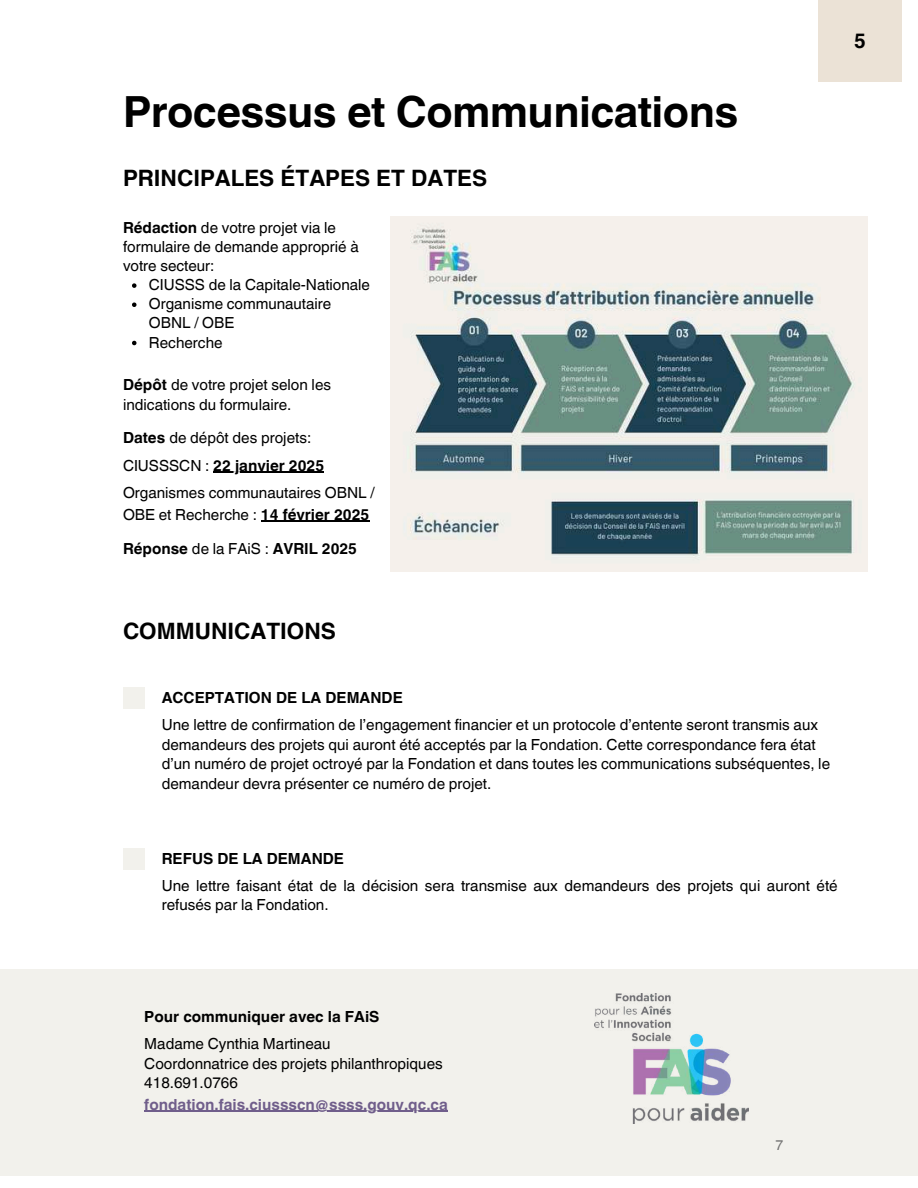
<style>
.page{position:relative;width:918px;height:1188px;background:#fff}
.page>*{position:absolute;margin:0;border:0;box-sizing:border-box;transform-origin:0 0}
.t1{font:700 42.9px "Helvetica World";letter-spacing:-.015em;color:#000}
.t2{font:700 22.5px "Helvetica World";color:#000}
.t3{font:700 20.4px "Helvetica World";color:#000}
.t4{font:15.3px/19.5px "Helvetica World";color:#000}
.t5{font:700 15.3px "Helvetica World";color:#000}
.t6{font:700 15.3px "Helvetica World";color:#705e8b}
.t7{font:14.1px "Helvetica World";color:#737373}
.s1{font-weight:700}
.s2{font-weight:400}
</style>
<div class="page">
<div style="left:818px;top:0;width:84px;height:82px;background:#ebe2d6"></div>
<div style="left:123px;top:688px;width:21px;height:21px;background:#f2f1ec"></div>
<div style="left:123px;top:848px;width:21px;height:21px;background:#f2f1ec"></div>
<div style="left:0;top:969px;width:918px;height:207px;background:#f2f1ec"></div>
<img style="left:594px;top:993px;width:155px;height:131px">
<img style="left:390px;top:217px;width:477px;height:354px">
<svg style="left:132px;top:283px;width:5px;height:5px"></svg>
<svg style="left:132px;top:303px;width:5px;height:4px"></svg>
<svg style="left:132px;top:341px;width:5px;height:4px"></svg>
<hr style="left:213px;top:471px;width:111px;height:2px;background:#000">
<hr style="left:261px;top:521px;width:108px;height:1px;background:#000">
<hr style="left:144px;top:1111px;width:304px;height:1px;background:#705e8b">
<h1 class="t1" style="left:123px;top:77px;width:617px">Processus et Communications</h1>
<h2 class="t2" style="left:123px;top:160px;width:366px">PRINCIPALES ÉTAPES ET DATES</h2>
<p class="t4" style="left:123px;top:218px;width:237px"><span class="s1">Rédaction</span> de votre projet via le formulaire de demande approprié à votre secteur:</p>
<p class="t4" style="left:149px;top:275px;width:223px">CIUSSS de la Capitale-Nationale<br>Organisme communautaire<br>OBNL / OBE<br>Recherche</p>
<p class="t4" style="left:123px;top:375px;width:210px"><span class="s1">Dépôt</span> de votre projet selon les indications du formulaire.</p>
<p class="t4" style="left:123px;top:424px;width:253px;line-height:27.6px"><span class="s1">Dates</span> de dépôt des projets:<br>CIUSSSCN : <span class="s1">22 janvier 2025<br></span>Organismes communautaires OBNL /</p>
<p class="t4" style="left:123px;top:505px;width:248px">OBE et Recherche : <span class="s1">14 février 2025</span></p>
<p class="t5" style="left:123px;top:536px;width:236px">Réponse <span class="s2">de la FAiS :</span> AVRIL 2025</p>
<h3 class="t3" style="left:854px;top:24px;width:13px">5</h3>
<h2 class="t2" style="left:123px;top:612px;width:214px">COMMUNICATIONS</h2>
<p class="t5" style="left:162px;top:685px;width:243px">ACCEPTATION DE LA DEMANDE</p>
<p class="t4" style="left:162px;top:715px;width:670px">Une lettre de confirmation de l’engagement financier et un protocole d’entente seront transmis aux demandeurs des projets qui auront été acceptés par la Fondation. Cette correspondance fera état d’un numéro de projet octroyé par la Fondation et dans toutes les communications subséquentes, le demandeur devra présenter ce numéro de projet.</p>
<p class="t5" style="left:162px;top:846px;width:184px">REFUS DE LA DEMANDE</p>
<p class="t4" style="left:162px;top:876px;width:677px">Une lettre faisant état de la décision sera transmise aux demandeurs des projets qui auront été refusés par la Fondation.</p>
<p class="t5" style="left:144px;top:1004px;width:237px">Pour communiquer avec la FAiS</p>
<p class="t4" style="left:144px;top:1034px;width:300px">Madame Cynthia Martineau<br>Coordonnatrice des projets philanthropiques<br>418.691.0766</p>
<p class="t6" style="left:144px;top:1092px;width:305px">fondation.fais.ciussscn@ssss.gouv.qc.ca</p>
<p class="t7" style="left:776px;top:1137px;width:9px">7</p>
</div>
